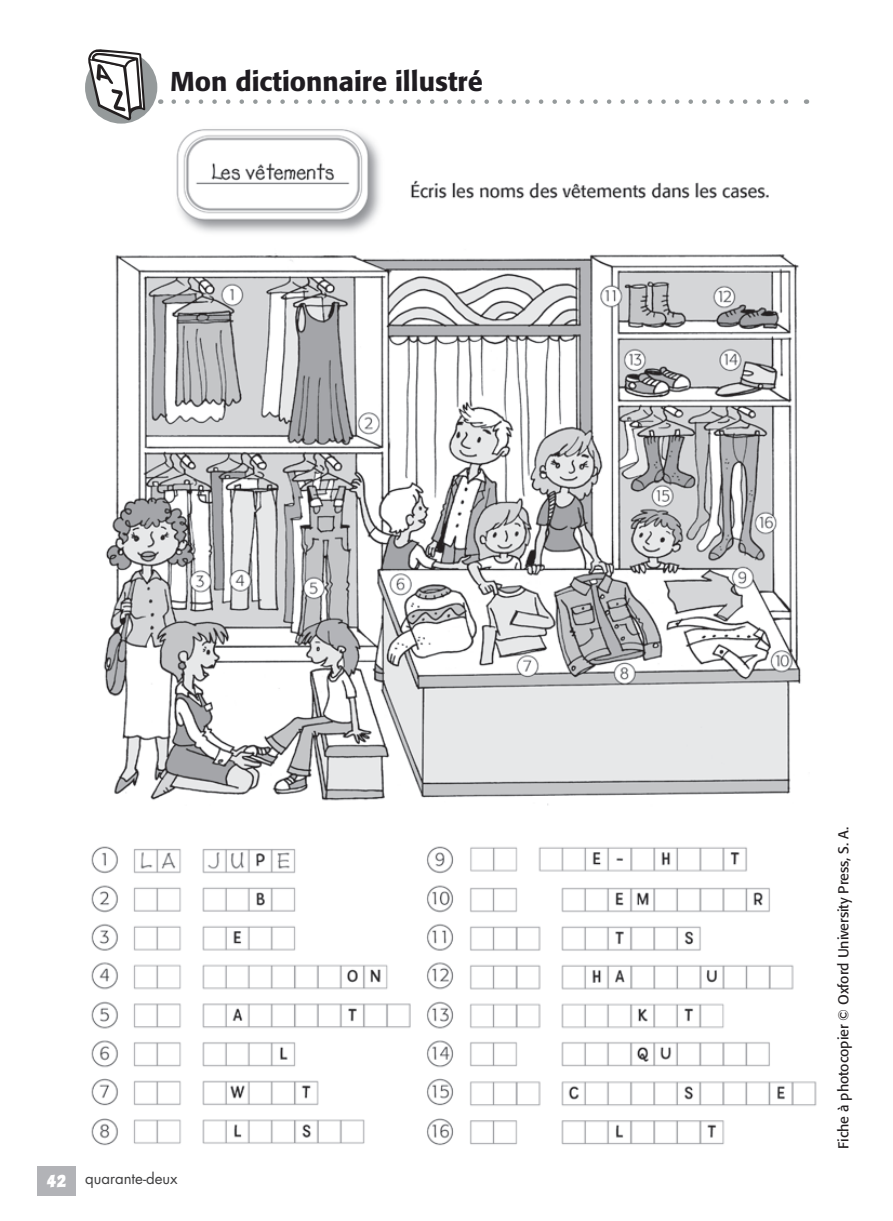
<style>
.page{position:relative;width:893px;height:1221px;background:#fff}
.page>*{position:absolute;margin:0;border:0;box-sizing:border-box;transform-origin:0 0}
.t1{font:500 27px "Formata";color:#1f1c21}
.t2{font:15px "Futura Std";color:#3e3e3f}
.t3{font:15px "Balder LT";color:#fff}
.t4{font:14.25px "Formata Regular 4";letter-spacing:-.005em;color:#231f20}
</style>
<div class="page">
<img style="left:91px;top:129px;width:726px;height:1017px">
<div style="left:37px;top:1165px;width:38px;height:30px;background:#b2b3b7"></div>
<svg style="left:174px;top:99px;width:615px;height:5px"></svg>
<div style="left:85px;top:51px;width:72px;height:73px;background:#959a9b;border-radius:50%"></div>
<svg style="left:88px;top:49px;width:57px;height:75px"></svg>
<p class="t1" style="left:170px;top:65px;width:314px">Mon dictionnaire illustré</p>
<p class="t3" style="left:47px;top:1170px;width:20px">42</p>
<p class="t2" style="left:85px;top:1169px;width:94px">quarante-deux</p>
<p class="t4" style="left:835px;top:1148px;width:323px;rotate:-90deg">Fiche à photocopier © Oxford University Press, S. A.</p>
</div>
